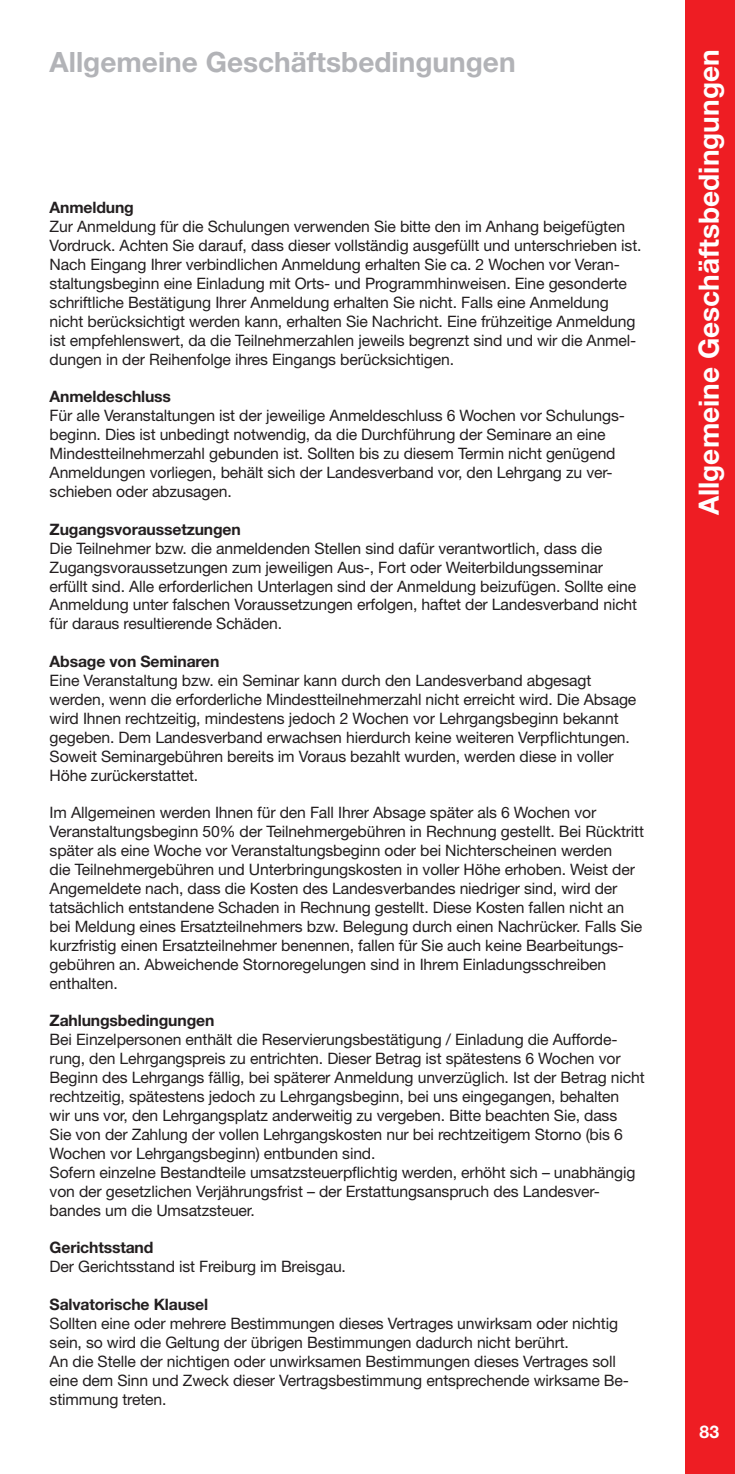
<style>
.page{position:relative;width:735px;height:1474px;background:#fff}
.page>*{position:absolute;margin:0;border:0;box-sizing:border-box;transform-origin:0 0}
.t1{font:700 28px "Helvetica Neue";color:#b2b3b7}
.t2{font:700 28px "Helvetica Neue";color:#fff}
.t3{font:700 17.5px "Helvetica Neue";color:#fff}
.t4{font:15.75px/18.9px "Helvetica Neue";letter-spacing:-.01em;color:#231f20}
.t5{font:700 15.75px "Helvetica Neue";letter-spacing:-.01em;color:#231f20}
</style>
<div class="page">
<div style="left:685px;top:0;width:49px;height:1473px;background:#ee1d23"></div>
<h1 class="t1" style="left:50px;top:44px;width:467px">Allgemeine Geschäftsbedingungen</h1>
<h1 class="t2" style="left:691px;top:515px;width:467px;rotate:-90deg">Allgemeine Geschäftsbedingungen</h1>
<p class="t5" style="left:50px;top:198px;width:86px">Anmeldung</p>
<p class="t4" style="left:50px;top:217px;width:593px">Zur Anmeldung für die Schulungen verwenden Sie bitte den im Anhang beigefügten Vordruck. Achten Sie darauf, dass dieser vollständig ausgefüllt und unterschrieben ist.<br>Nach Eingang Ihrer verbindlichen Anmeldung erhalten Sie ca. 2 Wochen vor Veran&shy;staltungsbeginn eine Einladung mit Orts- und Programmhinweisen. Eine gesonderte schriftliche Bestätigung Ihrer Anmeldung erhalten Sie nicht. Falls eine Anmeldung nicht berücksichtigt werden kann, erhalten Sie Nachricht. Eine frühzeitige Anmeldung ist empfehlenswert, da die Teilnehmerzahlen jeweils begrenzt sind und wir die Anmel&shy;dungen in der Reihenfolge ihres Eingangs berücksichtigen.</p>
<p class="t5" style="left:50px;top:387px;width:123px">Anmeldeschluss</p>
<p class="t4" style="left:50px;top:406px;width:576px">Für alle Veranstaltungen ist der jeweilige Anmeldeschluss 6 Wochen vor Schulungs&shy;beginn. Dies ist unbedingt notwendig, da die Durchführung der Seminare an eine Mindestteilnehmerzahl gebunden ist. Sollten bis zu diesem Termin nicht genügend Anmeldungen vorliegen, behält sich der Landesverband vor, den Lehrgang zu ver&shy;schieben oder abzusagen.</p>
<p class="t5" style="left:50px;top:519px;width:193px">Zugangsvoraussetzungen</p>
<p class="t4" style="left:50px;top:538px;width:588px">Die Teilnehmer bzw. die anmeldenden Stellen sind dafür verantwortlich, dass die Zugangsvoraussetzungen zum jeweiligen Aus-, Fort oder Weiterbildungsseminar erfüllt sind. Alle erforderlichen Unterlagen sind der Anmeldung beizufügen. Sollte eine Anmeldung unter falschen Voraussetzungen erfolgen, haftet der Landesverband nicht für daraus resultierende Schäden.</p>
<p class="t5" style="left:50px;top:652px;width:171px">Absage von Seminaren</p>
<p class="t4" style="left:50px;top:671px;width:588px">Eine Veranstaltung bzw. ein Seminar kann durch den Landesverband abgesagt werden, wenn die erforderliche Mindestteilnehmerzahl nicht erreicht wird. Die Absage wird Ihnen rechtzeitig, mindestens jedoch 2 Wochen vor Lehrgangsbeginn bekannt gegeben. Dem Landesverband erwachsen hierdurch keine weiteren Verpflichtungen.<br>Soweit Seminargebühren bereits im Voraus bezahlt wurden, werden diese in voller Höhe zurückerstattet.</p>
<p class="t4" style="left:50px;top:803px;width:595px">Im Allgemeinen werden Ihnen für den Fall Ihrer Absage später als 6 Wochen vor Veranstaltungsbeginn 50% der Teilnehmergebühren in Rechnung gestellt. Bei Rücktritt später als eine Woche vor Veranstaltungsbeginn oder bei Nichterscheinen werden<br>die Teilnehmergebühren und Unterbringungskosten in voller Höhe erhoben. Weist der Angemeldete nach, dass die Kosten des Landesverbandes niedriger sind, wird der tatsächlich entstandene Schaden in Rechnung gestellt. Diese Kosten fallen nicht an bei Meldung eines Ersatzteilnehmers bzw. Belegung durch einen Nachrücker. Falls Sie kurzfristig einen Ersatzteilnehmer benennen, fallen für Sie auch keine Bearbeitungs&shy;gebühren an. Abweichende Stornoregelungen sind in Ihrem Einladungsschreiben enthalten.</p>
<p class="t5" style="left:50px;top:1011px;width:166px">Zahlungsbedingungen</p>
<p class="t4" style="left:50px;top:1030px;width:596px">Bei Einzelpersonen enthält die Reservierungsbestätigung / Einladung die Aufforde&shy;rung, den Lehrgangspreis zu entrichten. Dieser Betrag ist spätestens 6 Wochen vor Beginn des Lehrgangs fällig, bei späterer Anmeldung unverzüglich. Ist der Betrag nicht rechtzeitig, spätestens jedoch zu Lehrgangsbeginn, bei uns eingegangen, behalten<br>wir uns vor, den Lehrgangsplatz anderweitig zu vergeben. Bitte beachten Sie, dass<br>Sie von der Zahlung der vollen Lehrgangskosten nur bei rechtzeitigem Storno (bis 6<br>Wochen vor Lehrgangsbeginn) entbunden sind.<br>Sofern einzelne Bestandteile umsatzsteuerpflichtig werden, erhöht sich – unabhängig von der gesetzlichen Verjährungsfrist – der Erstattungsanspruch des Landesver&shy;bandes um die Umsatzsteuer.</p>
<p class="t5" style="left:50px;top:1237px;width:105px">Gerichtsstand</p>
<p class="t4" style="left:50px;top:1256px;width:298px">Der Gerichtsstand ist Freiburg im Breisgau.</p>
<p class="t5" style="left:50px;top:1294px;width:160px">Salvatorische Klausel</p>
<p class="t4" style="left:50px;top:1313px;width:580px">Sollten eine oder mehrere Bestimmungen dieses Vertrages unwirksam oder nichtig sein, so wird die Geltung der übrigen Bestimmungen dadurch nicht berührt.<br>An die Stelle der nichtigen oder unwirksamen Bestimmungen dieses Vertrages soll eine dem Sinn und Zweck dieser Vertragsbestimmung entsprechende wirksame Be&shy;stimmung treten.</p>
<p class="t3" style="left:699px;top:1420px;width:21px">83</p>
</div>
